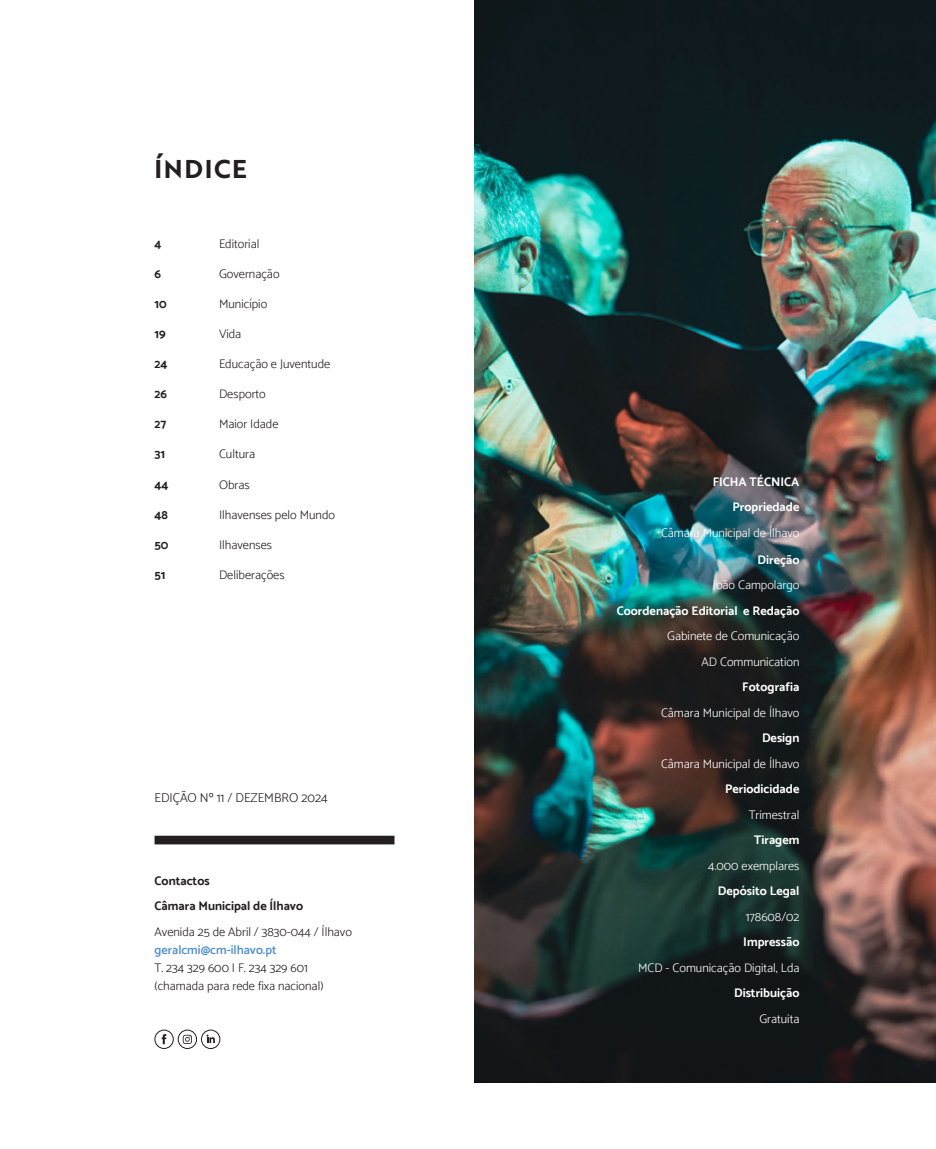
<style>
.page{position:relative;width:936px;height:1149px;background:#fff}
.page>*{position:absolute;margin:0;border:0;box-sizing:border-box;transform-origin:0 0}
.SubHead_-_18pt_LEFT{font:25.05px "Brother 1816 Bold";letter-spacing:.065em;color:#231f20}
.Body_Copy_-_9pt_LEFT{font:300 12.9px "Catamaran";color:#231f20}
.Body_Copy_-_9pt_LEFT-2{font:300 12.45px/18px "Catamaran";color:#231f20}
.Body_Copy_-_9pt_RIGHT{font:300 12.45px "Catamaran";color:#fff}
.SubHead_-_9pt_RIGHT{font:700 12.45px "Catamaran";color:#fff}
.Body_Copy_-_9pt_LEFT-3{font:700 12.45px "Catamaran";color:#231f20}
.SubHead_-_9pt_LEFT{font:700 12.45px "Catamaran";color:#231f20}
.s1{font-weight:600;color:#5290cc}
</style>
<div class="page">
<img style="left:475px;top:0;width:460px;height:1081px">
<div style="left:154px;top:835px;width:240px;height:9px;background:#231f20"></div>
<div style="left:201px;top:1029px;width:19px;height:19px;border:1px solid #231f20;border-radius:50%"></div>
<svg style="left:206px;top:1034px;width:9px;height:8px"></svg>
<svg style="left:162px;top:1034px;width:4px;height:9px"></svg>
<div style="left:154px;top:1029px;width:20px;height:19px;border:1px solid #231f20;border-radius:9px"></div>
<svg style="left:183px;top:1034px;width:9px;height:9px"></svg>
<div style="left:178px;top:1029px;width:19px;height:19px;border:1px solid #231f20;border-radius:50%"></div>
<p class="SubHead_-_18pt_LEFT" style="left:154px;top:150px;width:94px">ÍNDICE</p>
<p class="SubHead_-_9pt_LEFT" style="left:154px;top:237px;width:8px">4</p>
<p class="SubHead_-_9pt_LEFT" style="left:154px;top:267px;width:8px">6</p>
<p class="SubHead_-_9pt_LEFT" style="left:154px;top:297px;width:14px">10</p>
<p class="SubHead_-_9pt_LEFT" style="left:154px;top:327px;width:13px">19</p>
<p class="SubHead_-_9pt_LEFT" style="left:154px;top:357px;width:15px">24</p>
<p class="SubHead_-_9pt_LEFT" style="left:154px;top:387px;width:14px">26</p>
<p class="SubHead_-_9pt_LEFT" style="left:154px;top:417px;width:13px">27</p>
<p class="SubHead_-_9pt_LEFT" style="left:154px;top:447px;width:12px">31</p>
<p class="SubHead_-_9pt_LEFT" style="left:154px;top:477px;width:15px">44</p>
<p class="SubHead_-_9pt_LEFT" style="left:154px;top:507px;width:15px">48</p>
<p class="SubHead_-_9pt_LEFT" style="left:154px;top:537px;width:15px">50</p>
<p class="SubHead_-_9pt_LEFT" style="left:154px;top:567px;width:12px">51</p>
<p class="Body_Copy_-_9pt_LEFT-2" style="left:219px;top:235px;width:42px">Editorial</p>
<p class="Body_Copy_-_9pt_LEFT-2" style="left:219px;top:265px;width:62px">Governação</p>
<p class="Body_Copy_-_9pt_LEFT-2" style="left:219px;top:295px;width:50px">Município</p>
<p class="Body_Copy_-_9pt_LEFT-2" style="left:219px;top:325px;width:24px">Vida</p>
<p class="Body_Copy_-_9pt_LEFT-2" style="left:219px;top:355px;width:113px">Educação e Juventude</p>
<p class="Body_Copy_-_9pt_LEFT-2" style="left:219px;top:385px;width:48px">Desporto</p>
<p class="Body_Copy_-_9pt_LEFT-2" style="left:219px;top:415px;width:61px">Maior Idade</p>
<p class="Body_Copy_-_9pt_LEFT-2" style="left:219px;top:445px;width:38px">Cultura</p>
<p class="Body_Copy_-_9pt_LEFT-2" style="left:219px;top:475px;width:32px">Obras</p>
<p class="Body_Copy_-_9pt_LEFT-2" style="left:219px;top:505px;width:117px">Ilhavenses pelo Mundo</p>
<p class="Body_Copy_-_9pt_LEFT-2" style="left:219px;top:535px;width:54px">Ilhavenses</p>
<p class="Body_Copy_-_9pt_LEFT-2" style="left:219px;top:565px;width:67px">Deliberações</p>
<p class="Body_Copy_-_9pt_LEFT" style="left:154px;top:790px;width:175px">EDIÇÃO Nº 11 / DEZEMBRO 2024</p>
<p class="Body_Copy_-_9pt_LEFT-3" style="left:154px;top:873px;width:57px">Contactos</p>
<p class="Body_Copy_-_9pt_LEFT-3" style="left:154px;top:898px;width:150px">Câmara Municipal de Ílhavo</p>
<p class="Body_Copy_-_9pt_LEFT-2" style="left:154px;top:922px;width:199px">Avenida 25 de Abril / 3830-044 / Ílhavo <span class="s1">geralcmi@cm-ilhavo.pt<br></span>T. 234 329 600 I F. 234 329 601</p>
<p class="Body_Copy_-_9pt_LEFT-2" style="left:154px;top:976px;width:170px">(chamada para rede fixa nacional)</p>
<p class="SubHead_-_9pt_RIGHT" style="left:712px;top:474px;width:88px">FICHA TÉCNICA</p>
<p class="SubHead_-_9pt_RIGHT" style="left:732px;top:499px;width:68px">Propriedade</p>
<p class="Body_Copy_-_9pt_RIGHT" style="left:661px;top:525px;width:140px">Câmara Municipal de Ílhavo</p>
<p class="SubHead_-_9pt_RIGHT" style="left:757px;top:552px;width:43px">Direção</p>
<p class="Body_Copy_-_9pt_RIGHT" style="left:713px;top:577px;width:88px">João Campolargo</p>
<p class="SubHead_-_9pt_RIGHT" style="left:616px;top:603px;width:184px">Coordenação Editorial e Redação</p>
<p class="Body_Copy_-_9pt_RIGHT" style="left:667px;top:628px;width:134px">Gabinete de Comunicação</p>
<p class="Body_Copy_-_9pt_RIGHT" style="left:701px;top:654px;width:99px">AD Communication</p>
<p class="SubHead_-_9pt_RIGHT" style="left:742px;top:679px;width:59px">Fotografia</p>
<p class="Body_Copy_-_9pt_RIGHT" style="left:661px;top:705px;width:140px">Câmara Municipal de Ílhavo</p>
<p class="SubHead_-_9pt_RIGHT" style="left:762px;top:730px;width:39px">Design</p>
<p class="Body_Copy_-_9pt_RIGHT" style="left:661px;top:756px;width:140px">Câmara Municipal de Ílhavo</p>
<p class="SubHead_-_9pt_RIGHT" style="left:725px;top:781px;width:76px">Periodicidade</p>
<p class="Body_Copy_-_9pt_RIGHT" style="left:748px;top:807px;width:52px">Trimestral</p>
<p class="SubHead_-_9pt_RIGHT" style="left:754px;top:832px;width:47px">Tiragem</p>
<p class="Body_Copy_-_9pt_RIGHT" style="left:708px;top:858px;width:93px">4.000 exemplares</p>
<p class="SubHead_-_9pt_RIGHT" style="left:717px;top:883px;width:83px">Depósito Legal</p>
<p class="Body_Copy_-_9pt_RIGHT" style="left:745px;top:909px;width:55px">178608/02</p>
<p class="SubHead_-_9pt_RIGHT" style="left:743px;top:934px;width:58px">Impressão</p>
<p class="Body_Copy_-_9pt_RIGHT" style="left:638px;top:960px;width:163px">MCD - Comunicação Digital, Lda</p>
<p class="SubHead_-_9pt_RIGHT" style="left:734px;top:985px;width:67px">Distribuição</p>
<p class="Body_Copy_-_9pt_RIGHT" style="left:759px;top:1011px;width:41px">Gratuita</p>
</div>
